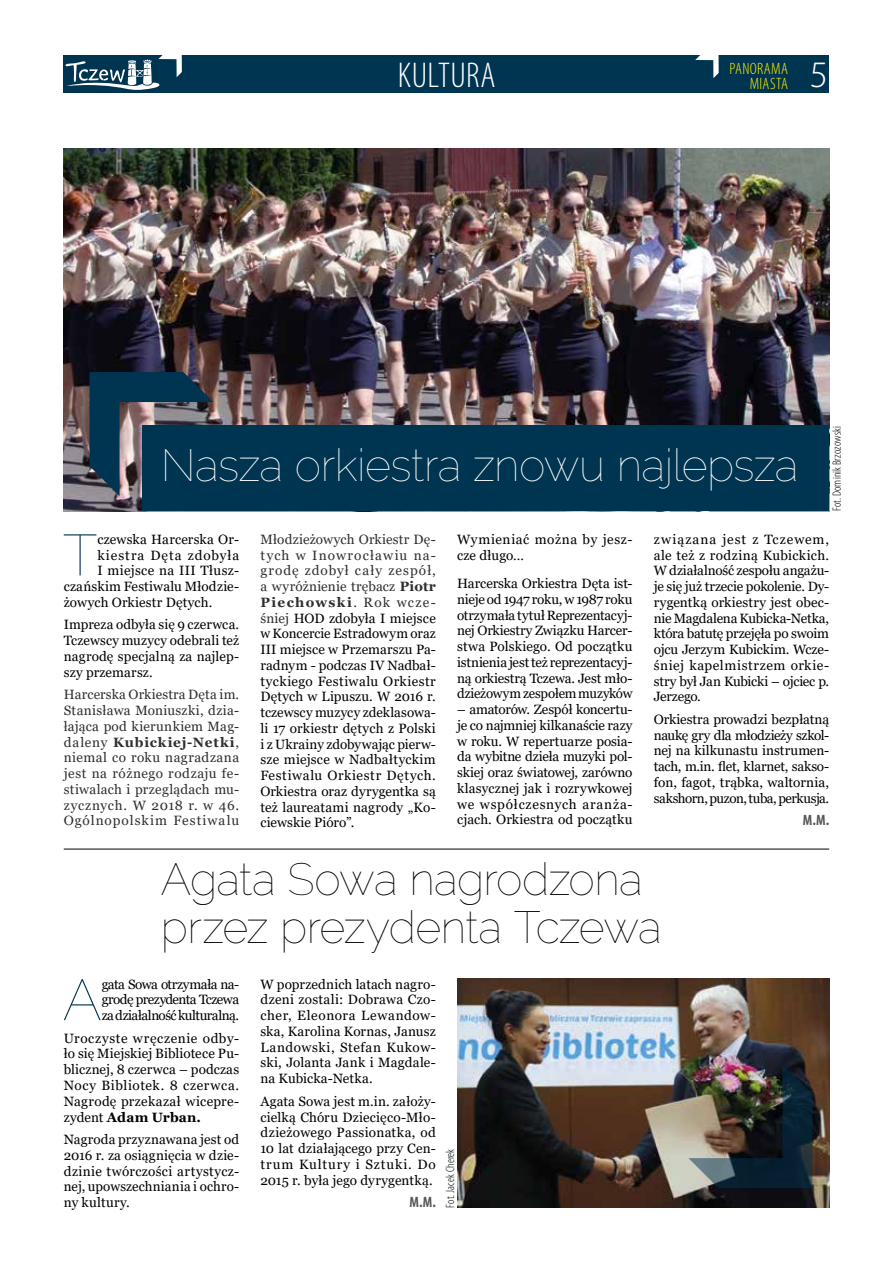
<style>
.page{position:relative;width:893px;height:1263px;background:#fff}
.page>*{position:absolute;margin:0;border:0;box-sizing:border-box;transform-origin:0 0}
.t1{font:100 57.9px "Raleway";color:#003552}
.t2{font:100 45px/48px "Raleway";letter-spacing:-.02em;color:#000}
.t3{font:100 45px "Raleway";letter-spacing:-.015em;color:#fff}
.t4{font:300 37.5px "Myriad Pro";color:#fff}
.t5{font:300 condensed 36px "Myriad Pro";letter-spacing:.01em;color:#fff}
.t6{font:300 condensed 16.5px "Myriad Pro";letter-spacing:.02em;color:#ffed00}
.t7{font:700 condensed 15px "Myriad Pro";color:#575756}
.t8{font:13.5px/15.8px "Georgia";letter-spacing:.01em;color:#000;text-align:justify}
.t9{font:13.5px/15.8px "Georgia";letter-spacing:.06em;color:#2f2f2f;text-align:justify}
.t10{font:13.5px/15.8px "Georgia";letter-spacing:.04em;color:#000}
.t11{font:13.5px "Georgia";letter-spacing:.03em;color:#000}
.t12{font:13.5px "Georgia";letter-spacing:.07em;color:#000}
.t13{font:300 condensed 12px "Myriad Pro";letter-spacing:.01em;color:#000}
.s1{color:#2f2f2f}
.s2{font-weight:700;color:#2f2f2f}
.s3{font-weight:700}
</style>
<div class="page">
<div style="left:64px;top:56px;width:765px;height:37px;background:#003552"></div>
<svg style="left:65px;top:55px;width:117px;height:35px"></svg>
<svg style="left:695px;top:55px;width:24px;height:23px"></svg>
<img style="left:64px;top:149px;width:765px;height:362px">
<hr style="left:64px;top:849px;width:765px;height:1px;background:#000">
<img style="left:457px;top:978px;width:372px;height:230px">
<div style="left:142px;top:425px;width:687px;height:85px;background:#003552"></div>
<svg style="left:90px;top:372px;width:123px;height:124px"></svg>
<img style="left:688px;top:1064px;width:124px;height:124px">
<h3 class="t5" style="left:398px;top:54px;width:99px">KULTURA</h3>
<p class="t6" style="left:730px;top:59px;width:60px">PANORAMA</p>
<p class="t6" style="left:750px;top:74px;width:40px">MIASTA</p>
<h3 class="t4" style="left:810px;top:54px;width:20px">5</h3>
<h2 class="t3" style="left:161px;top:439px;width:639px">Nasza orkiestra znowu najlepsza</h2>
<p class="t13" style="left:830px;top:511px;width:87px;rotate:-90deg">Fot. Dominik Brzozowski</p>
<p class="t8" style="left:260px;top:532px;width:177px"><span class="s1">Młodzieżowych Orkiestr Dę&shy;tych w Inowrocławiu na&shy;grodę zdobył cały zespół, a wyróżnienie trębacz</span> <span class="s2">Piotr Piechowski</span><span class="s1">. Rok wcze&shy;śniej</span> HOD zdobyła I miejsce w Koncercie Estradowym oraz III miejsce w Przemarszu Pa&shy;radnym - podczas IV Nadbał&shy;tyckiego Festiwalu Orkiestr Dętych w Lipuszu. W 2016 r. tczewscy muzycy zdeklasowa&shy;li 17 orkiestr dętych z Polski i z Ukrainy zdobywając pierw&shy;sze miejsce w Nadbałtyckim Festiwalu Orkiestr Dętych.<br>Orkiestra oraz dyrygentka są też laureatami nagrody „Ko&shy;ciewskie Pióro”.</p>
<p class="t10" style="left:457px;top:532px;width:177px">Wymieniać można by jesz&shy;cze długo…</p>
<h1 class="t1" style="left:63px;top:521px;width:36px">T</h1>
<p class="t8" style="left:97px;top:532px;width:143px">czewska Harcerska Or-</p>
<p class="t8" style="left:654px;top:532px;width:177px">związana jest z Tczewem, ale też z rodziną Kubickich.<br>W działalność zespołu angażu&shy;je się już trzecie pokolenie. Dy&shy;rygentką orkiestry jest obec&shy;nie Magdalena Kubicka-Netka, która batutę przejęła po swoim ojcu Jerzym Kubickim. Wcze&shy;śniej kapelmistrzem orkie&shy;stry był Jan Kubicki – ojciec p.<br>Jerzego.</p>
<p class="t8" style="left:654px;top:712px;width:177px">Orkiestra prowadzi bezpłatną naukę gry dla młodzieży szkol&shy;nej na kilkunastu instrumen&shy;tach, m.in. flet, klarnet, sakso&shy;fon, fagot, trąbka, waltornia, sakshorn, puzon, tuba, perkusja.</p>
<p class="t7" style="left:803px;top:811px;width:28px">M.M.</p>
<h2 class="t2" style="left:161px;top:855px;width:502px">Agata Sowa nagrodzona przez prezydenta Tczewa</h2>
<p class="t12" style="left:97px;top:547px;width:143px">kiestra Dęta zdobyła</p>
<p class="t11" style="left:97px;top:563px;width:143px">I miejsce na III Tłusz-</p>
<p class="t8" style="left:64px;top:579px;width:177px">czańskim Festiwalu Młodzie-</p>
<p class="t8" style="left:64px;top:595px;width:150px">żowych Orkiestr Dętych.</p>
<p class="t8" style="left:64px;top:617px;width:177px">Impreza odbyła się 9 czerwca.<br>Tczewscy muzycy odebrali też nagrodę specjalną za najlep&shy;szy przemarsz.</p>
<p class="t9" style="left:64px;top:687px;width:177px">Harcerska Orkiestra Dęta im.<br>Stanisława Moniuszki, dzia&shy;łająca pod kierunkiem Mag&shy;daleny <span class="s3">Kubickiej-Netki</span>, niemal co roku nagradzana jest na różnego rodzaju fe&shy;stiwalach i przeglądach mu&shy;zycznych. W 2018 r. w 46.<br>Ogólnopolskim Festiwalu</p>
<p class="t8" style="left:457px;top:576px;width:177px">Harcerska Orkiestra Dęta ist&shy;nieje od 1947 roku, w 1987 roku otrzymała tytuł Reprezentacyj&shy;nej Orkiestry Związku Harcer&shy;stwa Polskiego. Od początku istnienia jest też reprezentacyj&shy;ną orkiestrą Tczewa. Jest mło&shy;dzieżowym zespołem muzyków</p>
<p class="t8" style="left:457px;top:702px;width:177px">– amatorów. Zespół koncertu&shy;je co najmniej kilkanaście razy w roku. W repertuarze posia&shy;da wybitne dzieła muzyki pol&shy;skiej oraz światowej, zarówno klasycznej jak i rozrywkowej we współczesnych aranża&shy;cjach. Orkiestra od początku</p>
<h1 class="t1" style="left:63px;top:966px;width:41px">A</h1>
<p class="t8" style="left:102px;top:976px;width:139px">gata Sowa otrzymała na&shy;grodę prezydenta Tczewa za działalność kulturalną.</p>
<p class="t8" style="left:64px;top:1030px;width:177px">Uroczyste wręczenie odby&shy;ło się Miejskiej Bibliotece Pu&shy;blicznej, 8 czerwca – podczas Nocy Bibliotek. 8 czerwca.<br>Nagrodę przekazał wicepre&shy;zydent <span class="s3">Adam Urban.</span></p>
<p class="t8" style="left:64px;top:1132px;width:177px">Nagroda przyznawana jest od 2016 r. za osiągnięcia w dzie&shy;dzinie twórczości artystycz&shy;nej, upowszechniania i ochro&shy;ny kultury.</p>
<p class="t8" style="left:260px;top:976px;width:177px">W poprzednich latach nagro&shy;dzeni zostali: Dobrawa Czo&shy;cher, Eleonora Lewandow&shy;ska, Karolina Kornas, Janusz Landowski, Stefan Kukow&shy;ski, Jolanta Jank i Magdale&shy;na Kubicka-Netka.</p>
<p class="t8" style="left:260px;top:1093px;width:177px">Agata Sowa jest m.in. założy&shy;cielką Chóru Dziecięco-Mło&shy;dzieżowego Passionatka, od 10 lat działającego przy Cen&shy;trum Kultury i Sztuki. Do 2015 r. była jego dyrygentką.</p>
<p class="t7" style="left:409px;top:1192px;width:28px">M.M.</p>
<p class="t13" style="left:443px;top:1208px;width:60px;rotate:-90deg">Fot. Jacek Cherek</p>
</div>
